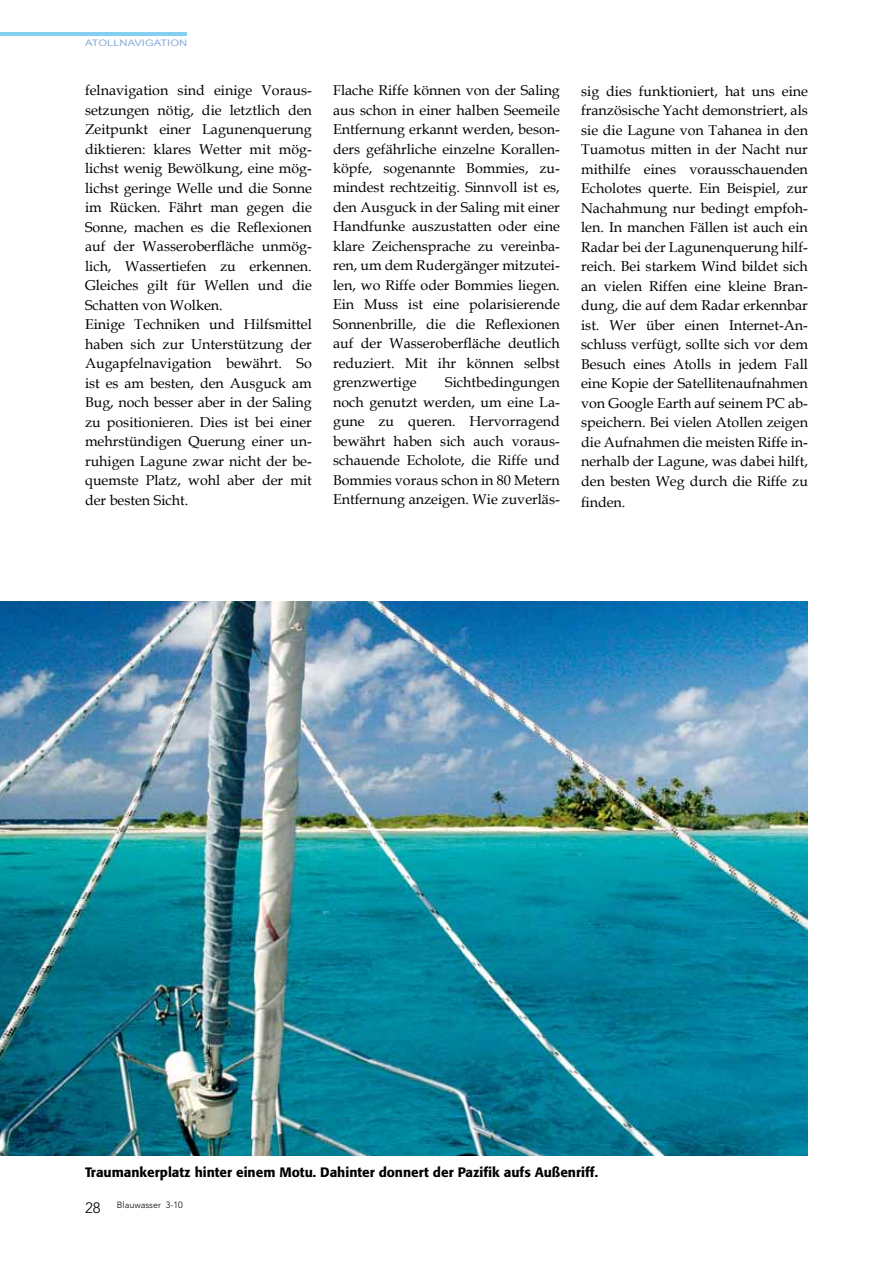
<style>
.page{position:relative;width:893px;height:1263px;background:#fff}
.page>*{position:absolute;margin:0;border:0;box-sizing:border-box;transform-origin:0 0}
.t1{font:14.25px/19.5px "Book Antiqua";color:#000;text-align:justify}
.t2{font:500 13.5px "Formata";color:#000}
.t3{font:300 9px "Avenir";color:#000}
.t4{font:9px "Arial";color:#8badd7;scale:1.25 1}
.s1{font-size:15px}
</style>
<div class="page">
<hr style="left:0;top:33px;width:187px;height:3px;background:#84d0f0">
<img style="left:0;top:602px;width:808px;height:554px">
<p class="t4" style="left:85px;top:37px;width:83px">ATOLLNAVIGATION</p>
<p class="t1" style="left:85px;top:80px;width:228px;text-align:left">felnavigation sind einige Voraus&shy;setzungen nötig, die letztlich den<br>Zeitpunkt einer Lagunenquerung diktieren: klares Wetter mit mög&shy;lichst wenig Bewölkung, eine mög&shy;lichst geringe Welle und die Sonne im Rücken. Fährt man gegen die<br>Sonne, machen es die Reflexionen auf der Wasseroberfläche unmög&shy;lich, Wassertiefen zu erkennen.<br>Gleiches gilt für Wellen und die<br>Schatten von Wolken.<br>Einige Techniken und Hilfsmittel haben sich zur Unterstützung der<br>Augapfelnavigation bewährt. So ist es am besten, den Ausguck am<br>Bug, noch besser aber in der Saling zu positionieren. Dies ist bei einer mehrstündigen Querung einer un&shy;ruhigen Lagune zwar nicht der be&shy;quemste Platz, wohl aber der mit der besten Sicht.</p>
<p class="t1" style="left:581px;top:81px;width:228px">sig dies funktioniert, hat uns eine französische Yacht demonstriert, als sie die Lagune von Tahanea in den Tuamotus mitten in der Nacht nur mithilfe eines vorausschauenden Echolotes querte. Ein Beispiel, zur Nachahmung nur bedingt empfoh&shy;len. In manchen Fällen ist auch ein Radar bei der Lagunenquerung hilf&shy;reich. Bei starkem Wind bildet sich an vielen Riffen eine kleine Bran&shy;dung, die auf dem Radar erkennbar ist. Wer über einen Internet-An&shy;schluss verfügt, sollte sich vor dem Besuch eines Atolls in jedem Fall eine Kopie der Satellitenaufnahmen von Google Earth auf seinem PC ab&shy;speichern. Bei vielen Atollen zeigen die Aufnahmen die meisten Riffe in&shy;nerhalb der Lagune, was dabei hilft, den besten Weg durch die Riffe zu</p>
<p class="t1" style="left:333px;top:80px;width:228px">Flache Riffe können von der Saling aus schon in einer halben Seemeile Entfernung erkannt werden, beson&shy;ders gefährliche einzelne Korallen&shy;köpfe, sogenannte Bommies, zu&shy;mindest rechtzeitig. Sinnvoll ist es, den Ausguck in der Saling mit einer Handfunke auszustatten oder eine klare Zeichensprache zu vereinba&shy;ren, um dem Rudergänger mitzutei&shy;len, wo Riffe oder Bommies liegen.<br>Ein Muss ist eine polarisierende Sonnenbrille, die die Reflexionen auf der Wasseroberfläche deutlich reduziert. Mit ihr können selbst grenzwertige</p>
<p class="t1" style="left:333px;top:372px;width:228px;text-indent:112px">Sichtbedingungen noch genutzt werden, um eine La&shy;gune zu queren. Hervorragend bewährt haben sich auch voraus&shy;schauende Echolote, die Riffe und Bommies voraus schon in 80 Metern Entfernung anzeigen. Wie zuverläs-</p>
<p class="t1" style="left:581px;top:492px;width:46px">finden.</p>
<p class="t2" style="left:85px;top:1163px;width:514px">Traumankerplatz hinter einem Motu. Dahinter donnert der Pazifik aufs Außenriff.</p>
<p class="t3" style="left:85px;top:1200px;width:99px"><span class="s1">28</span> Blauwasser 3-10</p>
</div>
